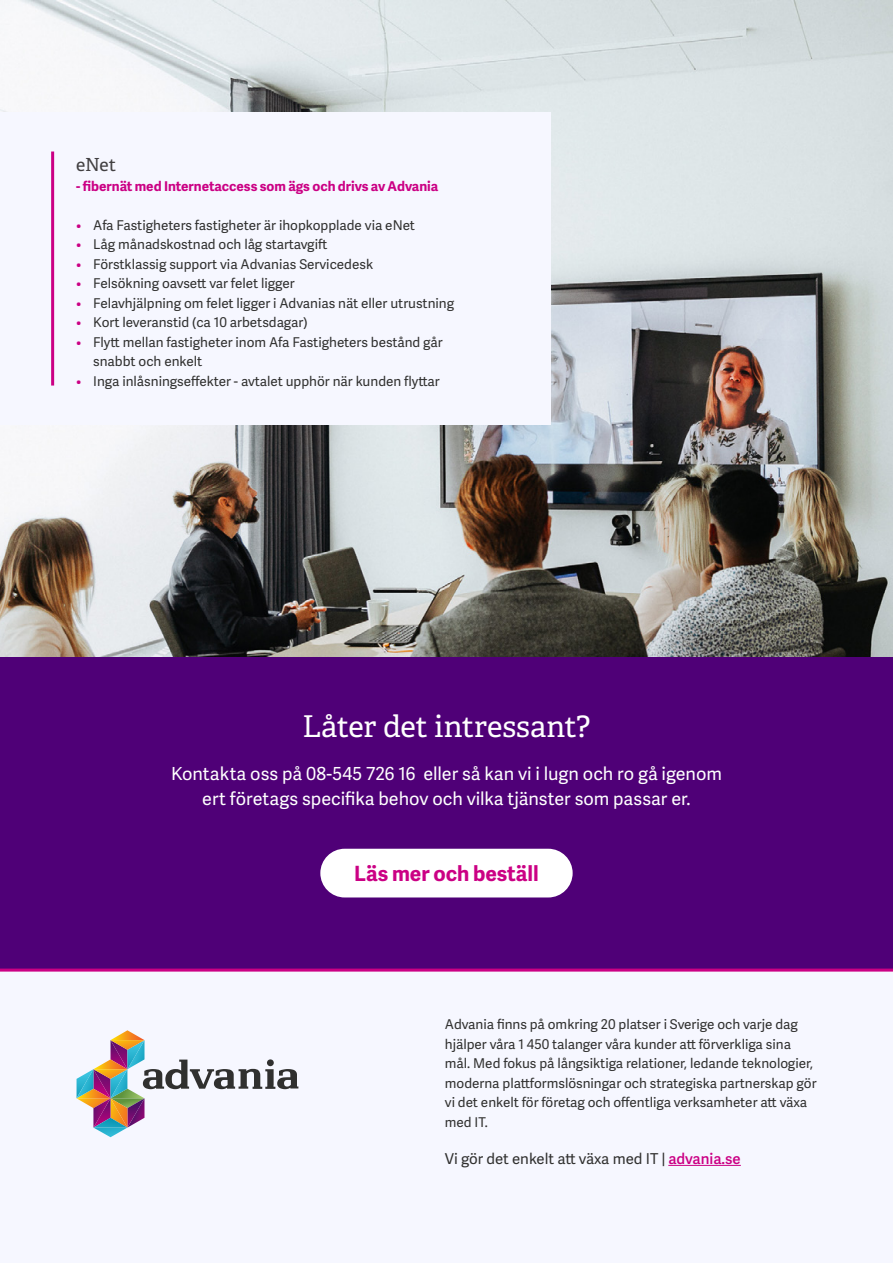
<style>
.page{position:relative;width:893px;height:1263px;background:#fff}
.page>*{position:absolute;margin:0;border:0;box-sizing:border-box;transform-origin:0 0}
.Rubrik_2{font:30px "Adelle";letter-spacing:-.005em;color:#fff}
.t1{font:700 21px "Adelle Sans";color:#cb0084}
.Rubrik_2-2{font:18px/25.5px "Adelle Sans";color:#fff;text-align:center}
.Rubrik_2-3{font:18px "Adelle";color:#413f41}
.t2{font:15px "Adelle Sans";color:#30302f}
.Brödtext_1{font:13.5px/19.5px "Adelle Sans";color:#30302f}
.Markerad_text{font:700 13.5px "Adelle Sans";color:#cb0084}
.s1{color:#cb0084}
.s2{font-weight:600;color:#cb0084}
</style>
<div class="page">
<div style="left:0;top:951px;width:893px;height:312px;background:#f6f7ff"></div>
<img style="left:0;top:0;width:893px;height:657px">
<div style="left:0;top:657px;width:893px;height:312px;background:#4f0077"></div>
<hr style="left:0;top:968px;width:893px;height:3px;background:#cb0084">
<svg style="left:77px;top:1030px;width:221px;height:107px"></svg>
<hr style="left:668px;top:1165px;width:73px;height:1px;background:#cb0084">
<div style="left:0;top:112px;width:550px;height:313px;background:#f6f7ff"></div>
<div style="left:320px;top:849px;width:253px;height:48px;background:#fff;border-radius:24px"></div>
<hr style="left:51px;top:152px;width:3px;height:234px;background:#cb0084">
<p class="Rubrik_2-3" style="left:76px;top:154px;width:41px">eNet</p>
<p class="Markerad_text" style="left:76px;top:176px;width:364px">- fibernät med Internetaccess som ägs och drivs av Advania</p>
<p class="Brödtext_1" style="left:76px;top:215px;width:340px"><span class="s1">•</span> Afa Fastigheters fastigheter är ihopkopplade via eNet</p>
<p class="Brödtext_1" style="left:76px;top:234px;width:253px"><span class="s1">•</span> Låg månadskostnad och låg startavgift</p>
<p class="Brödtext_1" style="left:76px;top:254px;width:298px"><span class="s1">•</span> Förstklassig support via Advanias Servicedesk</p>
<p class="Brödtext_1" style="left:76px;top:273px;width:220px"><span class="s1">•</span> Felsökning oavsett var felet ligger</p>
<p class="Brödtext_1" style="left:76px;top:293px;width:380px"><span class="s1">•</span> Felavhjälpning om felet ligger i Advanias nät eller utrustning</p>
<p class="Brödtext_1" style="left:76px;top:312px;width:233px"><span class="s1">•</span> Kort leveranstid (ca 10 arbetsdagar)</p>
<p class="Brödtext_1" style="left:93px;top:332px;width:351px;text-indent:-17px"><span class="s1">•</span> Flytt mellan fastigheter inom Afa Fastigheters bestånd går snabbt och enkelt</p>
<p class="Brödtext_1" style="left:76px;top:371px;width:365px"><span class="s1">•</span> Inga inlåsningseffekter - avtalet upphör när kunden flyttar</p>
<p class="Rubrik_2" style="left:303px;top:707px;width:289px">Låter det intressant?</p>
<p class="Rubrik_2-2" style="left:171px;top:760px;width:552px">Kontakta oss på 08-545 726 16 eller så kan vi i lugn och ro gå igenom ert företags specifika behov och vilka tjänster som passar er.</p>
<p class="t1" style="left:354px;top:858px;width:186px">Läs mer och beställ</p>
<p class="Brödtext_1" style="left:445px;top:1014px;width:373px">Advania finns på omkring 20 platser i Sverige och varje dag hjälper våra 1 450 talanger våra kunder att förverkliga sina mål. Med fokus på långsiktiga relationer, ledande teknologier, moderna plattformslösningar och strategiska partnerskap gör vi det enkelt för företag och offentliga verksamheter att växa med IT.</p>
<p class="t2" style="left:445px;top:1148px;width:297px">Vi gör det enkelt att växa med IT | <span class="s2">advania.se</span></p>
</div>
